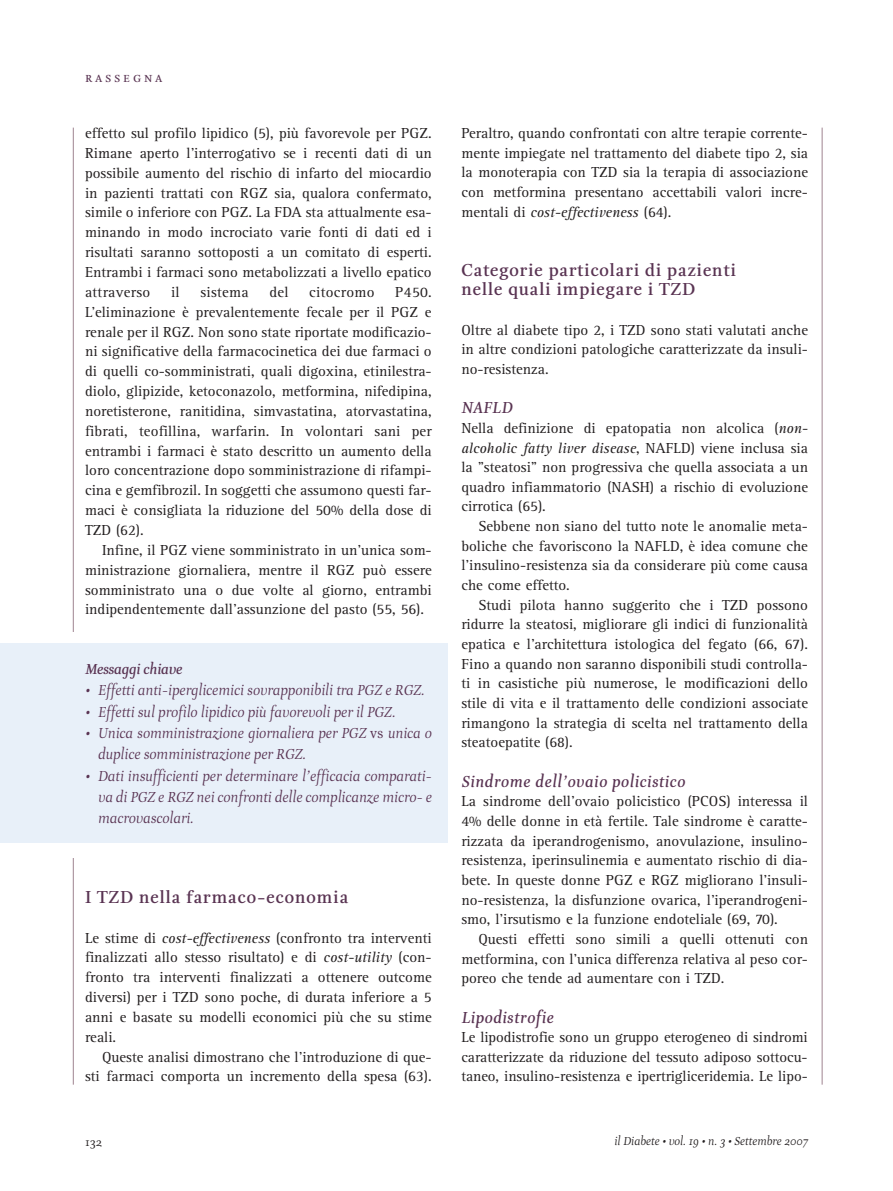
<style>
.page{position:relative;width:893px;height:1191px;background:#fff}
.page>*{position:absolute;margin:0;border:0;box-sizing:border-box;transform-origin:0 0}
.t1{font:700 18px/19.6px "Esta";letter-spacing:.055em;color:#593352}
.t2{font:italic 700 16.5px "Esta";letter-spacing:.05em;color:#593352}
.t3{font:15px/19.6px "Rotis Serif";color:#231f20;text-align:justify}
.t4{font:italic 15px/21.3px "Esta";color:#593352}
.t5{font:15px "Rotis Serif";letter-spacing:.02em;color:#231f20}
.t6{font:italic 700 15px "Esta";color:#593352}
.t7{font:15px "Esta Small Caps";letter-spacing:.185em;color:#593352}
.t8{font:italic 12px "Esta";color:#231f20}
.t9{font:12px "Esta";color:#231f20}
.s1{font-style:normal}
.s2{font-style:italic}
</style>
<div class="page">
<hr style="left:73px;top:128px;width:1px;height:956px;background:#9f8390">
<div style="left:0;top:632px;width:447px;height:225px;background:#fff"></div>
<div style="left:0;top:643px;width:447px;height:200px;background:#e8f0f9"></div>
<hr style="left:822px;top:128px;width:1px;height:956px;background:#9f8390">
<p class="t7" style="left:85px;top:68px;width:79px">rassegna</p>
<p class="t3" style="left:85px;top:125px;width:348px">effetto sul profilo lipidico (5), più favorevole per PGZ.<br>Rimane aperto l’interrogativo se i recenti dati di un possibile aumento del rischio di infarto del miocardio in pazienti trattati con RGZ sia, qualora confermato, simile o inferiore con PGZ. La FDA sta attualmente esa&shy;minando in modo incrociato varie fonti di dati ed i risultati saranno sottoposti a un comitato di esperti.<br>Entrambi i farmaci sono metabolizzati a livello epatico attraverso</p>
<p class="t3" style="left:171px;top:283px;width:10px">il</p>
<p class="t5" style="left:200px;top:287px;width:50px">sistema</p>
<p class="t3" style="left:269px;top:283px;width:21px">del</p>
<p class="t5" style="left:309px;top:287px;width:67px">citocromo</p>
<p class="t3" style="left:85px;top:283px;width:348px;text-indent:310px">P450.<br>L’eliminazione è prevalentemente fecale per il PGZ e renale per il RGZ. Non sono state riportate modificazio&shy;ni significative della farmacocinetica dei due farmaci o di quelli co-somministrati, quali digoxina, etinilestra&shy;diolo, glipizide, ketoconazolo, metformina, nifedipina, noretisterone, ranitidina, simvastatina, atorvastatina, fibrati, teofillina, warfarin. In volontari sani per entrambi i farmaci è stato descritto un aumento della loro concentrazione dopo somministrazione di rifampi&shy;cina e gemfibrozil. In soggetti che assumono questi far&shy;maci è consigliata la riduzione del 50% della dose di TZD (62).</p>
<p class="t3" style="left:85px;top:541px;width:348px;text-indent:17px">Infine, il PGZ viene somministrato in un’unica som&shy;ministrazione giornaliera, mentre il RGZ può essere somministrato una o due volte al giorno, entrambi indipendentemente dall’assunzione del pasto (55, 56).</p>
<p class="t6" style="left:85px;top:660px;width:99px">Messaggi chiave</p>
<p class="t4" style="left:85px;top:680px;width:341px">• Effetti anti-iperglicemici sovrapponibili tra PGZ e RGZ.</p>
<p class="t4" style="left:85px;top:701px;width:312px">• Effetti sul profilo lipidico più favorevoli per il PGZ.</p>
<p class="t4" style="left:98px;top:723px;width:335px;text-indent:-13px">• Unica somministrazione giornaliera per PGZ <span class="s1">vs</span> unica o duplice somministrazione per RGZ.</p>
<p class="t4" style="left:98px;top:765px;width:335px;text-align:justify;text-indent:-13px">• Dati insufficienti per determinare l’efficacia comparati&shy;va di PGZ e RGZ nei confronti delle complicanze micro- e macrovascolari.</p>
<p class="t1" style="left:85px;top:887px;width:265px">I TZD nella farmaco-economia</p>
<p class="t3" style="left:85px;top:929px;width:348px">Le stime di <span class="s2">cost-effectiveness</span> (confronto tra interventi finalizzati allo stesso risultato) e di <span class="s2">cost-utility</span> (con&shy;fronto tra interventi finalizzati a ottenere outcome diversi) per i TZD sono poche, di durata inferiore a 5 anni e basate su modelli economici più che su stime reali.</p>
<p class="t3" style="left:85px;top:1048px;width:348px;text-align:right">Queste analisi dimostrano che l’introduzione di que&shy;sti farmaci comporta un incremento della spesa (63).</p>
<p class="t3" style="left:461px;top:125px;width:348px">Peraltro, quando confrontati con altre terapie corrente&shy;mente impiegate nel trattamento del diabete tipo 2, sia la monoterapia con TZD sia la terapia di associazione con metformina presentano accettabili valori incre&shy;mentali di <span class="s2">cost-effectiveness</span> (64).</p>
<p class="t1" style="left:461px;top:260px;width:276px">Categorie particolari di pazienti nelle quali impiegare i TZD</p>
<p class="t3" style="left:461px;top:321px;width:348px">Oltre al diabete tipo 2, i TZD sono stati valutati anche in altre condizioni patologiche caratterizzate da insuli&shy;no-resistenza.</p>
<p class="t2" style="left:461px;top:398px;width:52px">NAFLD</p>
<p class="t3" style="left:461px;top:419px;width:348px">Nella definizione di epatopatia non alcolica (<span class="s2">non&shy;alcoholic fatty liver disease</span>, NAFLD) viene inclusa sia la "steatosi" non progressiva che quella associata a un quadro infiammatorio (NASH) a rischio di evoluzione cirrotica (65).</p>
<p class="t3" style="left:461px;top:518px;width:348px;text-indent:17px">Sebbene non siano del tutto note le anomalie meta&shy;boliche che favoriscono la NAFLD, è idea comune che l’insulino-resistenza sia da considerare più come causa che come effetto.</p>
<p class="t3" style="left:461px;top:596px;width:348px;text-indent:17px">Studi pilota hanno suggerito che i TZD possono ridurre la steatosi, migliorare gli indici di funzionalità epatica e l’architettura istologica del fegato (66, 67).<br>Fino a quando non saranno disponibili studi controlla&shy;ti in casistiche più numerose, le modificazioni dello stile di vita e il trattamento delle condizioni associate rimangono la strategia di scelta nel trattamento della steatoepatite (68).</p>
<p class="t2" style="left:461px;top:771px;width:225px">Sindrome dell’ovaio policistico</p>
<p class="t3" style="left:461px;top:793px;width:348px">La sindrome dell’ovaio policistico (PCOS) interessa il 4% delle donne in età fertile. Tale sindrome è caratte&shy;rizzata da iperandrogenismo, anovulazione, insulino&shy;resistenza, iperinsulinemia e aumentato rischio di dia&shy;bete. In queste donne PGZ e RGZ migliorano l’insuli&shy;no-resistenza, la disfunzione ovarica, l’iperandrogeni&shy;smo, l’irsutismo e la funzione endoteliale (69, 70).</p>
<p class="t3" style="left:461px;top:930px;width:348px;text-indent:17px">Questi effetti sono simili a quelli ottenuti con metformina, con l’unica differenza relativa al peso cor&shy;poreo che tende ad aumentare con i TZD.</p>
<p class="t2" style="left:461px;top:1007px;width:94px">Lipodistrofie</p>
<p class="t3" style="left:461px;top:1029px;width:348px">Le lipodistrofie sono un gruppo eterogeneo di sindromi caratterizzate da riduzione del tessuto adiposo sottocu&shy;taneo, insulino-resistenza e ipertrigliceridemia. Le lipo-</p>
<p class="t9" style="left:85px;top:1135px;width:19px">132</p>
<p class="t8" style="left:614px;top:1133px;width:195px">il Diabete • vol. 19 • n. 3 • Settembre 2007</p>
</div>
